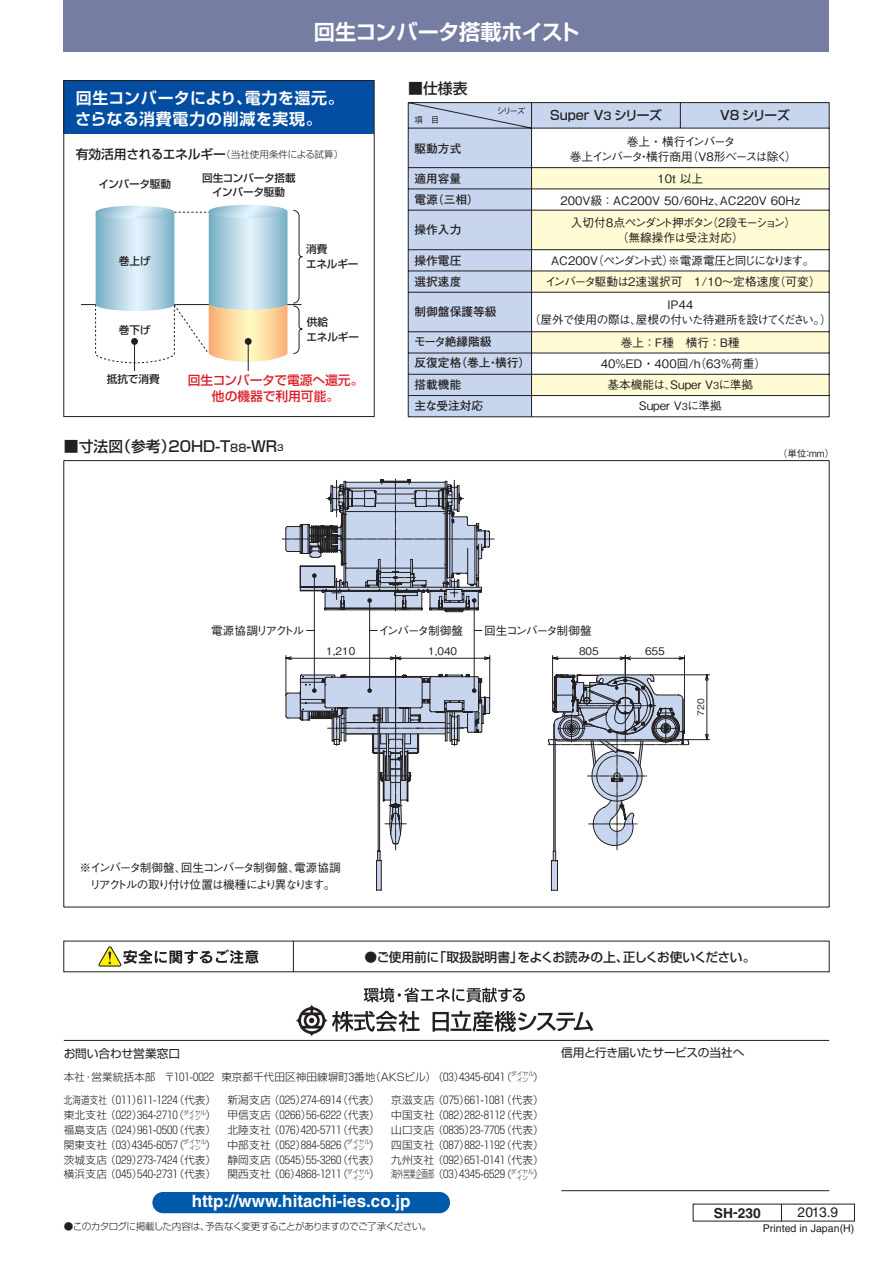
<style>
.page{position:relative;width:893px;height:1263px;background:#fff}
.page>*{position:absolute;margin:0;border:0;box-sizing:border-box;transform-origin:0 0}
.t1{font:21.3px "Shin Go Pro De Bold 90 pv RKSJ H";letter-spacing:-.035em;color:#fff}
.t2{font:700 16.95px "Helvetica LT Std";color:#fff}
.t3{font:15.9px/21.3px "Shin Go Pro De Bold 90 pv RKSJ H";letter-spacing:.04em;color:#fff}
.t4{font:14.85px "Shin Go Pro Medium 90 pv RKSJ H";color:#231f20}
.t5{font:700 13.8px "Helvetica LT Std";color:#231f20}
.t6{font:13.8px "Helvetica LT Std";color:#231f20}
.t7{font:12.75px "Shin Go Pro Medium 90 pv RKSJ H";letter-spacing:-.02em;color:#231f20}
.t8{font:12.75px/16.2px "Shin Go Pro Medium 90 pv RKSJ H";color:#da2028;text-align:center}
.t9{font:12.75px "Shin Go Pro Medium 90 pv RKSJ H";color:#231f20}
.t10{font:11.7px/21.3px "Gothic BBB Pro Medium 90 pv RKSJ H";color:#231f20;text-align:center}
.t11{font:11.7px/14.9px "Gothic BBB Pro Medium 90 pv RKSJ H";letter-spacing:-.055em;color:#231f20;text-align:center}
.t12{font:11.7px/17px "Gothic BBB Pro Medium 90 pv RKSJ H";letter-spacing:-.105em;color:#231f20;text-align:center}
.t13{font:11.7px/21.3px "Futo Go B101 Pro Bold 90 pv RKSJ H";color:#231f20}
.t14{font:11.7px/14.9px "Gothic BBB Pro Medium 90 pv RKSJ H";letter-spacing:-.085em;color:#231f20;text-align:center}
.t15{font:11.7px/14.9px "Gothic BBB Pro Medium 90 pv RKSJ H";letter-spacing:-.075em;color:#231f20;text-align:center}
.t16{font:11.7px "Shin Go Pro Regular 90 pv RKSJ H";letter-spacing:-.005em;color:#231f20}
.t17{font:11.7px "Gothic BBB Pro Medium 90 pv RKSJ H";letter-spacing:-.15em;color:#231f20}
.t18{font:10.65px/14.9px "Shingo L No";color:#231f20;text-align:justify}
.t19{font:10.65px/14.9px "Shin Go Pro Light 90 pv RKSJ H";letter-spacing:.025em;color:#231f20;text-align:justify}
.t20{font:10.65px "Shin Go Pro Light 90 pv RKSJ H";color:#231f20}
.t21{font:10.65px/14.9px "Shin Go Pro Medium 90 pv RKSJ H";letter-spacing:-.01em;color:#231f20}
.t22{font:10.65px/14.9px "Shin Go Pro Light 90 pv RKSJ H";letter-spacing:.025em;color:#231f20;text-align:justify;scale:.8 1}
.t23{font:10.65px/14.9px "Shin Go Pro Medium 90 pv RKSJ H";letter-spacing:-.03em;color:#231f20;text-align:center}
.t24{font:10.65px "Helvetica LT Std";color:#231f20}
.t25{font:10.5px "Gothic BBB Pro Medium 90 pv RKSJ H";color:#231f20}
.t26{font:9.6px "Shin Go Pro Light 90 pv RKSJ H";letter-spacing:-.05em;color:#231f20}
.t27{font:9.6px "Shin Go Pro Light 90 pv RKSJ H";color:#231f20}
.t28{font:9.6px "Gothic BBB Pro Medium 90 pv RKSJ H";color:#231f20}
.t29{font:9px "Gothic BBB Pro Medium 90 pv RKSJ H";color:#231f20}
.t30{font:8.55px "Gothic BBB Pro Medium 90 pv RKSJ H";color:#231f20}
.t31{font:5.85px/5.2px "Shin Go Pro Light 90 pv RKSJ H";color:#231f20;text-align:center}
.s1{font-family:"Shin Go Pro Medium 90 pv RKSJ H";font-size:12.75px}
.s2{font-size:10.65px}
.s3{font-size:8.55px}
.s4{font-size:9.6px}
.s5{font-family:"Shingo L No"}
.s6{font-family:"Shin Go Pro Light 90 pv RKSJ H"}
</style>
<div class="page">
<hr style="left:64px;top:460px;width:765px;height:1px;background:#231f20">
<hr style="left:64px;top:907px;width:765px;height:1px;background:#231f20">
<hr style="left:829px;top:461px;width:1px;height:446px;background:#231f20">
<hr style="left:64px;top:461px;width:1px;height:446px;background:#231f20">
<svg style="left:282px;top:479px;width:212px;height:133px"></svg>
<svg style="left:285px;top:655px;width:425px;height:236px"></svg>
<hr style="left:314px;top:576px;width:1px;height:115px;background:#231f20">
<hr style="left:369px;top:600px;width:1px;height:91px;background:#231f20">
<hr style="left:474px;top:600px;width:1px;height:91px;background:#231f20">
<div style="left:64px;top:81px;width:310px;height:53px;background:#034ea2"></div>
<div style="left:64px;top:80px;width:310px;height:337px;border:1px solid #231f20"></div>
<svg style="left:408px;top:102px;width:422px;height:315px"></svg>
<hr style="left:81px;top:304px;width:221px;height:1px;background:#231f20">
<svg style="left:96px;top:206px;width:78px;height:13px"></svg>
<svg style="left:209px;top:205px;width:78px;height:13px"></svg>
<svg style="left:63px;top:941px;width:767px;height:31px"></svg>
<svg style="left:693px;top:1204px;width:162px;height:17px"></svg>
<hr style="left:64px;top:1040px;width:765px;height:1px;background:#231f20">
<hr style="left:561px;top:1190px;width:268px;height:1px;background:#231f20">
<div style="left:152px;top:1192px;width:298px;height:21px;background:#005aaa;border-radius:11px"></div>
<svg style="left:295px;top:988px;width:298px;height:49px"></svg>
<div style="left:64px;top:0;width:765px;height:51px;background:#767da2"></div>
<svg style="left:95px;top:209px;width:208px;height:162px"></svg>
<h1 class="t1" style="left:314px;top:24px;width:267px">回生コンバータ搭載ホイスト</h1>
<h3 class="t3" style="left:75px;top:90px;width:270px">回生コンバータにより、電力を還元。さらなる消費電力の削減を実現。</h3>
<p class="t27" style="left:76px;top:150px;width:269px"><span class="s1">有効活用されるエネルギー</span>（当社使用条件による試算）</p>
<p class="t23" style="left:98px;top:178px;width:74px">インバータ駆動</p>
<p class="t21" style="left:119px;top:255px;width:33px">巻上げ</p>
<p class="t23" style="left:202px;top:172px;width:95px">回生コンバータ搭載インバータ駆動</p>
<p class="t21" style="left:306px;top:243px;width:54px">消費<br>エネルギー</p>
<p class="t21" style="left:119px;top:324px;width:33px">巻下げ</p>
<p class="t21" style="left:107px;top:373px;width:54px">抵抗で消費</p>
<p class="t21" style="left:307px;top:316px;width:54px">供給<br>エネルギー</p>
<p class="t8" style="left:188px;top:374px;width:177px">回生コンバータで電源へ還元。他の機器で利用可能。</p>
<h3 class="t4" style="left:64px;top:440px;width:221px">■寸法図（参考）20HD-T<span class="s2">88</span>-WR<span class="s3">3</span></h3>
<h3 class="t4" style="left:408px;top:82px;width:61px">■仕様表</h3>
<p class="t30" style="left:415px;top:117px;width:26px">項　目</p>
<p class="t9" style="left:550px;top:111px;width:113px">Super V<span class="s2">3</span> シリーズ</p>
<p class="t7" style="left:720px;top:111px;width:71px">V8 シリーズ</p>
<p class="t30" style="left:496px;top:107px;width:30px">シリーズ</p>
<p class="t13" style="left:415px;top:139px;width:48px">駆動方式</p>
<p class="t13" style="left:415px;top:169px;width:66px">適用容量<br>電源（三相）</p>
<p class="t13" style="left:415px;top:221px;width:48px">操作入力</p>
<p class="t13" style="left:415px;top:251px;width:48px">操作電圧選択速度</p>
<p class="t13" style="left:415px;top:303px;width:83px">制御盤保護等級</p>
<p class="t13" style="left:414px;top:333px;width:118px">モータ絶縁階級<br>反復定格（巻上・横行）搭載機能<br>主な受注対応</p>
<p class="t14" style="left:570px;top:135px;width:229px">巻上 ・ 横行インバータ<br>巻上インバータ・横行商用（V8形ベースは除く）</p>
<p class="t10" style="left:560px;top:170px;width:241px">10t 以上<br>200V級 ：AC200V 50/60Hz、AC220V 60Hz</p>
<p class="t11" style="left:571px;top:217px;width:227px">入切付８点ペンダント押ボタン（2段モーション）（無線操作は受注対応）</p>
<p class="t11" style="left:545px;top:251px;width:277px;line-height:21.3px">AC200V（ペンダント式）※電源電圧と同じになります。インバータ駆動は2速選択可　1/10～定格速度（可変）</p>
<p class="t15" style="left:529px;top:299px;width:305px">ＩＰ４４<br>（屋外で使用の際は、屋根の付いた待避所を設けてください。）</p>
<p class="t10" style="left:601px;top:333px;width:167px">巻上 ：Ｆ種　横行 ：Ｂ種<br>40%ＥＤ ・ 400回/ｈ（63%荷重）基本機能は、Super V<span class="s4">3</span>に準拠<br>Super V<span class="s4">3</span>に準拠</p>
<p class="t28" style="left:778px;top:449px;width:58px">（単位：mm）</p>
<p class="t17" style="left:211px;top:626px;width:94px">電源協調リアクトル</p>
<p class="t12" style="left:378px;top:623px;width:86px">インバータ制御盤</p>
<p class="t12" style="left:484px;top:623px;width:109px">回生コンバータ制御盤</p>
<p class="t25" style="left:428px;top:647px;width:31px">1,040</p>
<p class="t25" style="left:579px;top:647px;width:21px">805</p>
<p class="t25" style="left:645px;top:647px;width:21px">655</p>
<p class="t25" style="left:326px;top:647px;width:31px">1,210</p>
<p class="t29" style="left:697px;top:716px;width:19px;rotate:-90deg">720</p>
<p class="t12" style="left:80px;top:861px;width:263px">※インバータ制御盤、回生コンバータ制御盤、電源協調リアクトルの取り付け位置は機種により異なります。</p>
<p class="t7" style="left:365px;top:952px;width:392px">●ご使用前に「取扱説明書」をよくお読みの上、正しくお使いください。</p>
<p class="t16" style="left:64px;top:1049px;width:118px">お問い合わせ営業窓口</p>
<p class="t16" style="left:561px;top:1048px;width:185px">信用と行き届いたサービスの当社へ</p>
<p class="t31" style="left:511px;top:1072px;width:25px">ダイヤルイン</p>
<p class="t20" style="left:64px;top:1072px;width:481px">本社・営業統括本部　〒<span class="s5">101</span>-<span class="s5">0022</span> 東京都千代田区神田練塀町<span class="s5">3</span>番地（AKSビル）（<span class="s5">03</span>）<span class="s5">4345</span>-<span class="s5">6041</span>（　　）</p>
<p class="t18" style="left:433px;top:1092px;width:112px"><span class="s6">（</span>075<span class="s6">）</span>661<span class="s6">-</span>1081<span class="s6">（代表）（</span>082<span class="s6">）</span>282<span class="s6">-</span>8112<span class="s6">（代表）（</span>0835<span class="s6">）</span>23<span class="s6">-</span>7705<span class="s6">（代表）（</span>087<span class="s6">）</span>882<span class="s6">-</span>1192<span class="s6">（代表）（</span>092<span class="s6">）</span>651<span class="s6">-</span>0141<span class="s6">（代表）</span></p>
<p class="t22" style="left:64px;top:1094px;width:56px">北海道支社東北支社福島支店関東支社茨城支店横浜支店</p>
<p class="t18" style="left:105px;top:1092px;width:112px"><span class="s6">（</span>011<span class="s6">）</span>611<span class="s6">-</span>1224<span class="s6">（代表）（</span>022<span class="s6">）</span>364<span class="s6">-</span>2710<span class="s6">（　　）（</span>024<span class="s6">）</span>961<span class="s6">-</span>0500<span class="s6">（代表）（</span>03<span class="s6">）</span>4345<span class="s6">-</span>6057<span class="s6">（　　）（</span>029<span class="s6">）</span>273<span class="s6">-</span>7424<span class="s6">（代表）（</span>045<span class="s6">）</span>540<span class="s6">-</span>2731<span class="s6">（代表）</span></p>
<p class="t19" style="left:227px;top:1094px;width:45px">新潟支店甲信支店北陸支社中部支社静岡支店関西支社</p>
<p class="t18" style="left:269px;top:1092px;width:112px"><span class="s6">（</span>025<span class="s6">）</span>274<span class="s6">-</span>6914<span class="s6">（代表）（</span>0266<span class="s6">）</span>56<span class="s6">-</span>6222<span class="s6">（代表）（</span>076<span class="s6">）</span>420<span class="s6">-</span>5711<span class="s6">（代表）（</span>052<span class="s6">）</span>884<span class="s6">-</span>5826<span class="s6">（　　）（</span>0545<span class="s6">）</span>55<span class="s6">-</span>3260<span class="s6">（代表）（</span>06<span class="s6">）</span>4868<span class="s6">-</span>1211<span class="s6">（　　）</span></p>
<p class="t19" style="left:391px;top:1094px;width:154px;text-align:left">京滋支店<br>中国支社<br>山口支店<br>四国支社<br>九州支社<br>海外営業企画部（<span class="s5">03</span>）<span class="s5">4345</span>-<span class="s5">6529</span>（　　）</p>
<p class="t31" style="left:183px;top:1111px;width:25px">ダイヤルイン</p>
<p class="t31" style="left:183px;top:1140px;width:25px">ダイヤルイン</p>
<p class="t31" style="left:347px;top:1140px;width:25px">ダイヤルイン</p>
<p class="t31" style="left:347px;top:1170px;width:25px">ダイヤルイン</p>
<p class="t31" style="left:511px;top:1170px;width:25px">ダイヤルイン</p>
<h2 class="t2" style="left:192px;top:1191px;width:220px">http://www.hitachi-ies.co.jp</h2>
<p class="t26" style="left:64px;top:1222px;width:369px">●このカタログに掲載した内容は、予告なく変更することがありますのでご了承ください。</p>
<p class="t5" style="left:714px;top:1205px;width:48px">SH-230</p>
<p class="t6" style="left:798px;top:1204px;width:42px">2013.9</p>
<p class="t24" style="left:763px;top:1222px;width:93px">Printed in Japan(H)</p>
</div>
